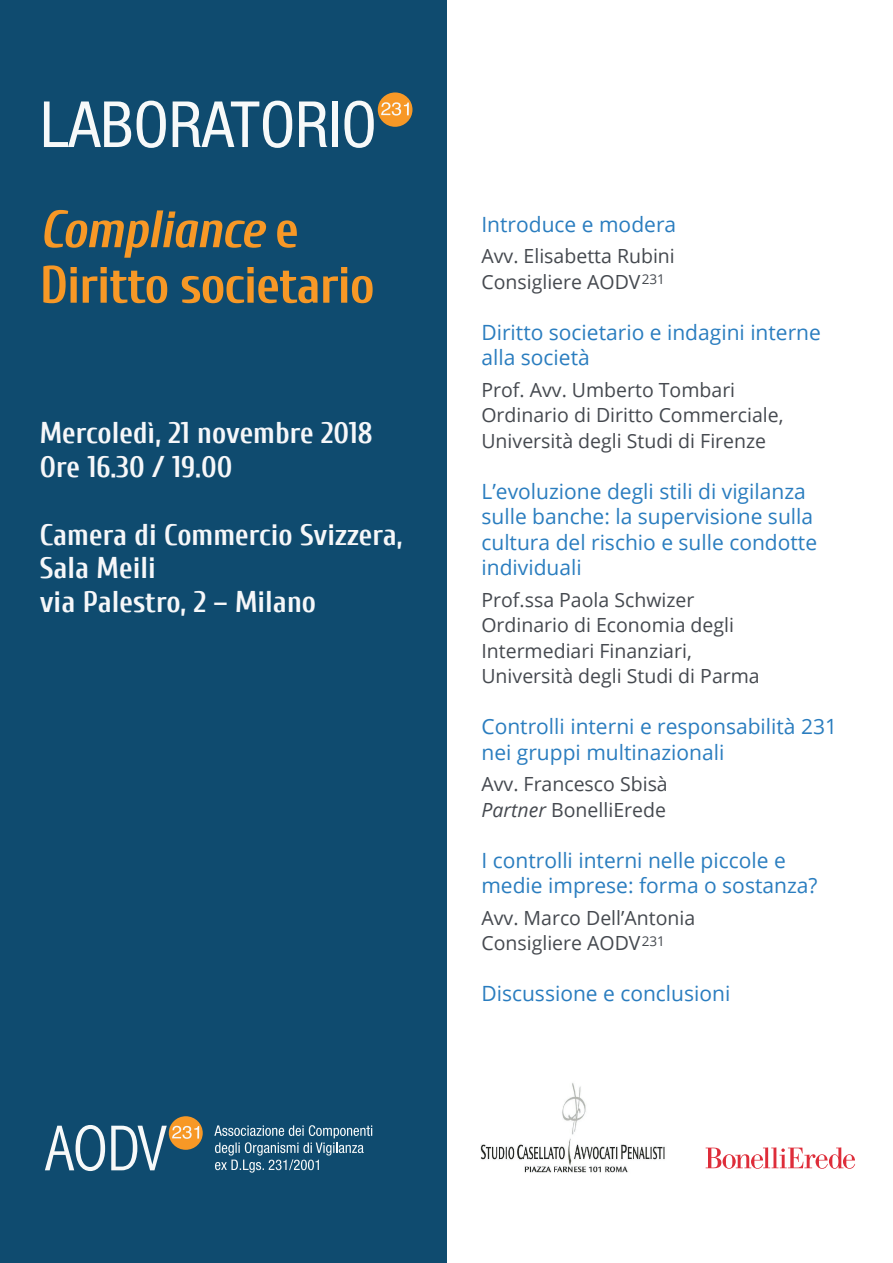
<style>
.page{position:relative;width:893px;height:1263px;background:#fff}
.page>*{position:absolute;margin:0;border:0;box-sizing:border-box;transform-origin:0 0}
.t1{font:condensed 63.75px "Helvetica Neue";color:#f7f9f9}
.t2{font:700 52.5px/55.5px "Cuprum";letter-spacing:-.02em;color:#f79826}
.t3{font:700 30px/33.8px "Cuprum";color:#f6f7f9}
.t4{font:21px/25.5px "Open Sans";color:#2a7dbf}
.t5{font:19.5px/25.5px "Open Sans";color:#45494f}
.s1{font-style:italic}
</style>
<div class="page">
<div style="left:0;top:0;width:447px;height:1263px;background:#0f4b6f"></div>
<svg style="left:169px;top:1116px;width:34px;height:34px"></svg>
<svg style="left:45px;top:1125px;width:60px;height:46px"></svg>
<svg style="left:111px;top:1126px;width:88px;height:44px"></svg>
<svg style="left:214px;top:1125px;width:158px;height:48px"></svg>
<div style="left:378px;top:92px;width:35px;height:35px;background:#f79826;border-radius:50%"></div>
<svg style="left:381px;top:102px;width:28px;height:14px"></svg>
<img style="left:480px;top:1083px;width:185px;height:90px">
<svg style="left:706px;top:1147px;width:149px;height:22px"></svg>
<h1 class="t1" style="left:40px;top:88px;width:338px">LABORATORIO</h1>
<h2 class="t2" style="left:40px;top:202px;width:336px"><span class="s1">Compliance</span> e<br>Diritto societario</h2>
<h3 class="t3" style="left:40px;top:416px;width:334px">Mercoledì, 21 novembre 2018<br>Ore 16.30 / 19.00</h3>
<h3 class="t3" style="left:40px;top:517px;width:364px">Camera di Commercio Svizzera,<br>Sala Meili<br>via Palestro, 2 – Milano</h3>
<p class="t4" style="left:481px;top:211px;width:196px">Introduce e modera</p>
<p class="t5" style="left:481px;top:243px;width:195px">Avv. Elisabetta Rubini<br>Consigliere AODV<sup>231</sup></p>
<p class="t4" style="left:481px;top:319px;width:341px">Diritto societario e indagini interne alla società</p>
<p class="t5" style="left:481px;top:376px;width:304px">Prof. Avv. Umberto Tombari<br>Ordinario di Diritto Commerciale,<br>Università degli Studi di Firenze</p>
<p class="t4" style="left:481px;top:478px;width:337px">L’evoluzione degli stili di vigilanza sulle banche: la supervisione sulla cultura del rischio e sulle condotte individuali</p>
<p class="t5" style="left:481px;top:586px;width:280px">Prof.ssa Paola Schwizer<br>Ordinario di Economia degli<br>Intermediari Finanziari,<br>Università degli Studi di Parma</p>
<p class="t4" style="left:481px;top:713px;width:357px">Controlli interni e responsabilità 231 nei gruppi multinazionali</p>
<p class="t5" style="left:481px;top:771px;width:188px">Avv. Francesco Sbisà<br><span class="s1">Partner</span> BonelliErede</p>
<p class="t4" style="left:481px;top:847px;width:338px">I controlli interni nelle piccole e medie imprese: forma o sostanza?</p>
<p class="t5" style="left:481px;top:904px;width:215px">Avv. Marco Dell’Antonia<br>Consigliere AODV<sup>231</sup></p>
<p class="t4" style="left:481px;top:980px;width:250px">Discussione e conclusioni</p>
</div>
